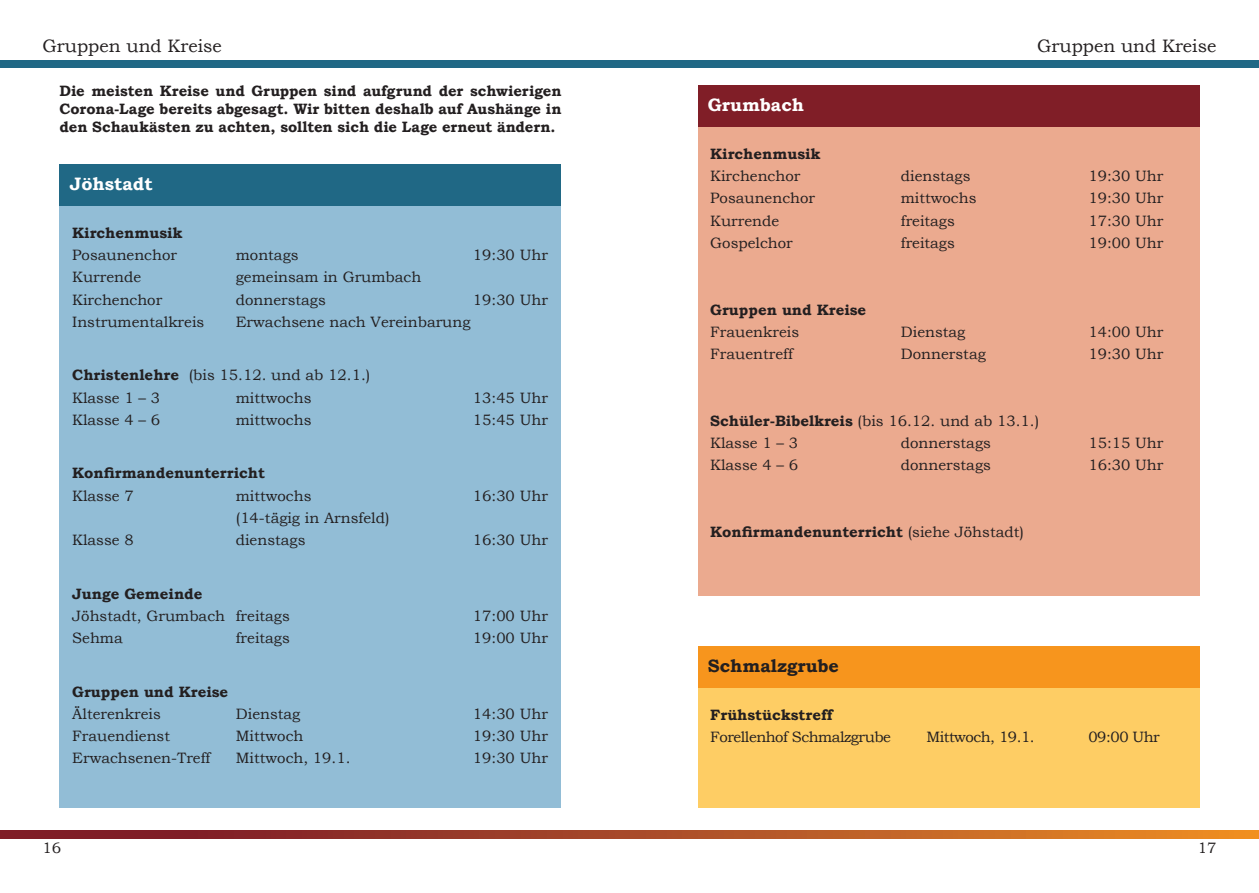
<style>
.page{position:relative;width:1259px;height:893px;background:#fff}
.page>*{position:absolute;margin:0;border:0;box-sizing:border-box;transform-origin:0 0}
.t1{font:18px "Bookman Old Style";color:#231f20}
.t2{font:700 18px "Bookman Old Style";color:#fff}
.t3{font:700 18px "Bookman Old Style";color:#231f20}
.t4{font:15px/22.2px "Bookman Old Style";color:#231f20}
.t5{font:700 15px/18px "Bookman Old Style";color:#231f20;text-align:justify}
.t6{font:15px "Bookman Old Style";letter-spacing:-.03em;color:#231f20}
.s1{font-weight:700}
.s2{font-weight:400}
</style>
<div class="page">
<div style="left:0;top:60px;width:1259px;height:7px;background:#206885"></div>
<svg style="left:0;top:830px;width:1259px;height:8px;background:#ab4c27"></svg>
<div style="left:60px;top:206px;width:501px;height:602px;background:#92bdd6"></div>
<div style="left:60px;top:164px;width:501px;height:42px;background:#206885"></div>
<div style="left:697px;top:127px;width:502px;height:468px;background:#ebaa8f"></div>
<div style="left:697px;top:85px;width:502px;height:42px;background:#801e27"></div>
<div style="left:697px;top:646px;width:502px;height:42px;background:#f7951d"></div>
<div style="left:697px;top:688px;width:502px;height:120px;background:#fecd64"></div>
<p class="t1" style="left:43px;top:34px;width:181px">Gruppen und Kreise</p>
<p class="t5" style="left:60px;top:82px;width:503px">Die meisten Kreise und Gruppen sind aufgrund der schwierigen Corona-Lage bereits abgesagt. Wir bitten deshalb auf Aushänge in den Schaukästen zu achten, sollten sich die Lage erneut ändern.</p>
<p class="t2" style="left:70px;top:171px;width:84px">Jöhstadt</p>
<p class="t5" style="left:72px;top:224px;width:112px">Kirchenmusik</p>
<p class="t4" style="left:72px;top:244px;width:106px">Posaunenchor</p>
<p class="t4" style="left:236px;top:244px;width:64px">montags</p>
<p class="t4" style="left:473px;top:244px;width:77px">19:30 Uhr</p>
<p class="t4" style="left:72px;top:266px;width:71px">Kurrende</p>
<p class="t4" style="left:236px;top:266px;width:187px">gemeinsam in Grumbach</p>
<p class="t4" style="left:72px;top:288px;width:92px">Kirchenchor</p>
<p class="t4" style="left:236px;top:288px;width:91px">donnerstags</p>
<p class="t4" style="left:473px;top:288px;width:77px">19:30 Uhr</p>
<p class="t4" style="left:72px;top:311px;width:134px">Instrumentalkreis</p>
<p class="t4" style="left:236px;top:311px;width:236px">Erwachsene nach Vereinbarung</p>
<p class="t4" style="left:72px;top:364px;width:299px"><span class="s1">Christenlehre</span> (bis 15.12. und ab 12.1.)<br>Klasse 1 – 3</p>
<p class="t4" style="left:236px;top:386px;width:77px">mittwochs</p>
<p class="t4" style="left:473px;top:386px;width:77px">13:45 Uhr</p>
<p class="t4" style="left:72px;top:409px;width:89px">Klasse 4 – 6</p>
<p class="t4" style="left:236px;top:409px;width:77px">mittwochs</p>
<p class="t4" style="left:473px;top:409px;width:77px">15:45 Uhr</p>
<p class="t5" style="left:72px;top:464px;width:194px">Konfirmandenunterricht</p>
<p class="t4" style="left:72px;top:484px;width:63px">Klasse 7</p>
<p class="t4" style="left:236px;top:484px;width:77px">mittwochs</p>
<p class="t4" style="left:473px;top:484px;width:77px">16:30 Uhr</p>
<p class="t4" style="left:236px;top:507px;width:155px">(14-tägig in Arnsfeld)</p>
<p class="t4" style="left:72px;top:529px;width:63px">Klasse 8</p>
<p class="t4" style="left:236px;top:529px;width:71px">dienstags</p>
<p class="t4" style="left:473px;top:529px;width:77px">16:30 Uhr</p>
<p class="t5" style="left:72px;top:584px;width:132px">Junge Gemeinde</p>
<p class="t4" style="left:72px;top:605px;width:219px">Jöhstadt, Grumbach freitags</p>
<p class="t4" style="left:473px;top:605px;width:77px">17:00 Uhr</p>
<p class="t4" style="left:72px;top:627px;width:52px">Sehma</p>
<p class="t4" style="left:236px;top:627px;width:55px">freitags</p>
<p class="t4" style="left:473px;top:627px;width:77px">19:00 Uhr</p>
<p class="t5" style="left:72px;top:682px;width:157px">Gruppen und Kreise</p>
<p class="t4" style="left:72px;top:703px;width:90px">Älterenkreis</p>
<p class="t4" style="left:236px;top:703px;width:66px">Dienstag</p>
<p class="t4" style="left:473px;top:703px;width:77px">14:30 Uhr</p>
<p class="t4" style="left:72px;top:725px;width:99px">Frauendienst</p>
<p class="t4" style="left:236px;top:725px;width:69px">Mittwoch</p>
<p class="t4" style="left:473px;top:725px;width:77px">19:30 Uhr</p>
<p class="t4" style="left:72px;top:747px;width:139px">Erwachsenen-Treff</p>
<p class="t4" style="left:236px;top:747px;width:116px">Mittwoch, 19.1.</p>
<p class="t4" style="left:473px;top:747px;width:77px">19:30 Uhr</p>
<p class="t2" style="left:708px;top:92px;width:98px">Grumbach</p>
<p class="t1" style="left:1037px;top:34px;width:181px">Gruppen und Kreise</p>
<p class="t5" style="left:710px;top:145px;width:112px">Kirchenmusik</p>
<p class="t4" style="left:710px;top:165px;width:91px">Kirchenchor</p>
<p class="t4" style="left:901px;top:165px;width:71px">dienstags</p>
<p class="t4" style="left:1088px;top:165px;width:77px">19:30 Uhr</p>
<p class="t4" style="left:710px;top:187px;width:106px">Posaunenchor</p>
<p class="t4" style="left:901px;top:187px;width:77px">mittwochs</p>
<p class="t4" style="left:1088px;top:187px;width:77px">19:30 Uhr</p>
<p class="t4" style="left:710px;top:209px;width:70px">Kurrende</p>
<p class="t4" style="left:901px;top:209px;width:55px">freitags</p>
<p class="t4" style="left:1088px;top:209px;width:76px">17:30 Uhr</p>
<p class="t4" style="left:710px;top:232px;width:84px">Gospelchor</p>
<p class="t4" style="left:901px;top:232px;width:55px">freitags</p>
<p class="t4" style="left:1088px;top:232px;width:76px">19:00 Uhr</p>
<p class="t5" style="left:710px;top:300px;width:158px">Gruppen und Kreise</p>
<p class="t4" style="left:710px;top:321px;width:90px">Frauenkreis</p>
<p class="t4" style="left:901px;top:321px;width:66px">Dienstag</p>
<p class="t4" style="left:1088px;top:321px;width:77px">14:00 Uhr</p>
<p class="t4" style="left:710px;top:343px;width:84px">Frauentreff</p>
<p class="t4" style="left:901px;top:343px;width:86px">Donnerstag</p>
<p class="t4" style="left:1088px;top:343px;width:76px">19:30 Uhr</p>
<p class="t4" style="left:710px;top:410px;width:330px"><span class="s1">Schüler-Bibelkreis</span> (bis 16.12. und ab 13.1.)<br>Klasse 1 – 3</p>
<p class="t4" style="left:901px;top:432px;width:91px">donnerstags</p>
<p class="t4" style="left:1088px;top:432px;width:76px">15:15 Uhr</p>
<p class="t4" style="left:710px;top:454px;width:89px">Klasse 4 – 6</p>
<p class="t4" style="left:901px;top:454px;width:91px">donnerstags</p>
<p class="t4" style="left:1088px;top:454px;width:76px">16:30 Uhr</p>
<p class="t5" style="left:710px;top:523px;width:315px">Konfirmandenunterricht <span class="s2">(siehe Jöhstadt)</span></p>
<p class="t3" style="left:708px;top:653px;width:133px">Schmalzgrube</p>
<p class="t5" style="left:710px;top:706px;width:124px">Frühstückstreff</p>
<p class="t6" style="left:710px;top:728px;width:182px">Forellenhof Schmalzgrube</p>
<p class="t6" style="left:926px;top:728px;width:110px">Mittwoch, 19.1.</p>
<p class="t4" style="left:1088px;top:726px;width:73px">09:00 Uhr</p>
<p class="t4" style="left:43px;top:837px;width:20px">16</p>
<p class="t4" style="left:1197px;top:837px;width:20px">17</p>
</div>
